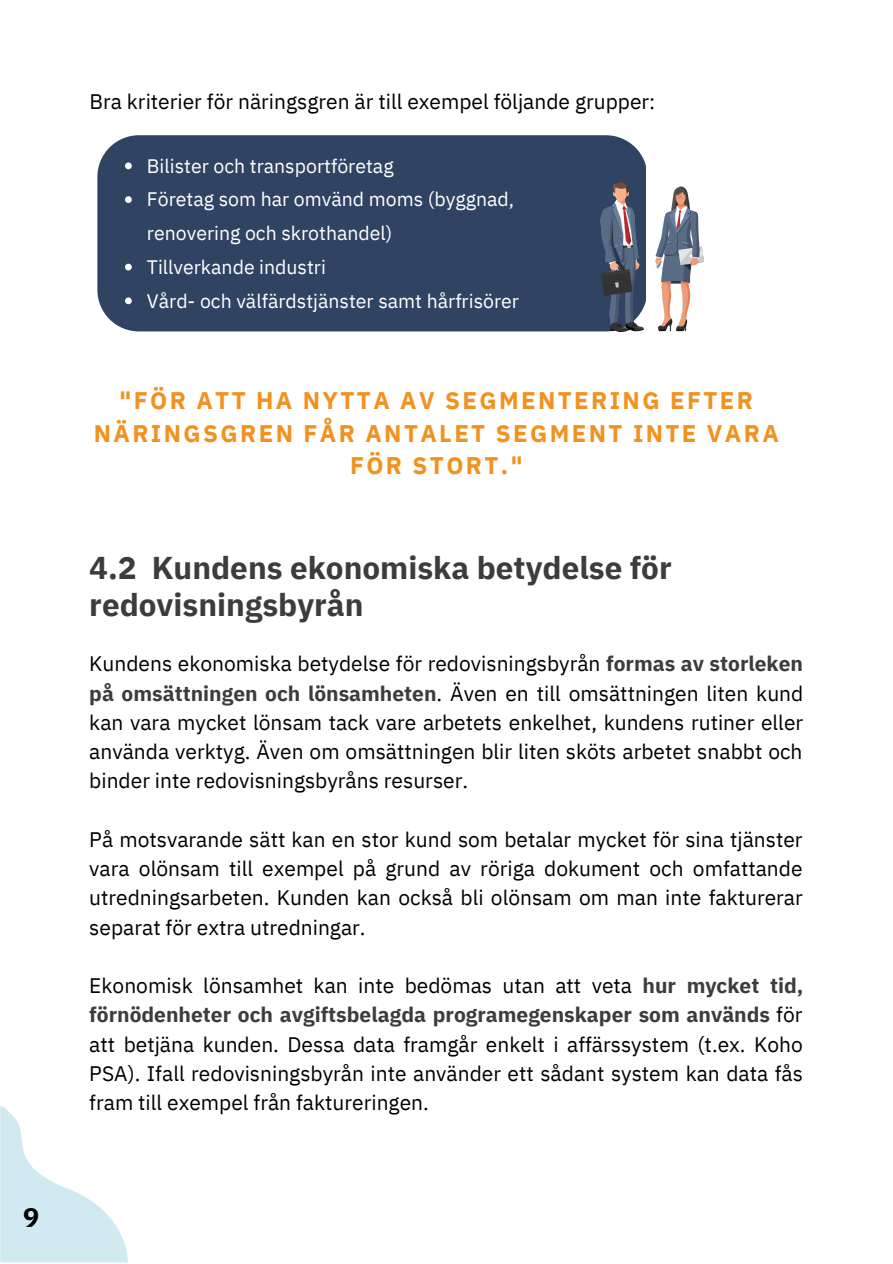
<style>
.page{position:relative;width:893px;height:1264px;background:#fff}
.page>*{position:absolute;margin:0;border:0;box-sizing:border-box;transform-origin:0 0}
.t1{font:700 31.5px/37px "IBM Plex Sans";color:#3c3c3b}
.t2{font:700 27px "IBM Plex Sans";color:#000}
.t3{font:700 24px/32.5px "IBM Plex Sans";letter-spacing:.1em;color:#f19220;text-align:center}
.t4{font:21px/29.2px "IBM Plex Sans";color:#000;text-align:justify}
.t5{font:19.5px/33.8px "IBM Plex Sans";color:#fff}
.s1{font-weight:700;color:#3c3c3b}
</style>
<div class="page">
<div style="left:97px;top:135px;width:548px;height:196px;background:#304363"></div>
<svg style="left:0;top:1106px;width:128px;height:156px"></svg>
<img style="left:600px;top:183px;width:103px;height:148px">
<svg style="left:125px;top:162px;width:7px;height:7px"></svg>
<svg style="left:125px;top:196px;width:7px;height:7px"></svg>
<svg style="left:125px;top:264px;width:7px;height:6px"></svg>
<svg style="left:125px;top:297px;width:7px;height:7px"></svg>
<p class="t2" style="left:23px;top:1199px;width:18px">9</p>
<p class="t4" style="left:89px;top:86px;width:567px">Bra kriterier för näringsgren är till exempel följande grupper:</p>
<p class="t5" style="left:147px;top:148px;width:373px">Bilister och transportföretag<br>Företag som har omvänd moms (byggnad, renovering och skrothandel)<br>Tillverkande industri<br>Vård- och välfärdstjänster samt hårfrisörer</p>
<p class="t3" style="left:94px;top:383px;width:686px">"FÖR ATT HA NYTTA AV SEGMENTERING EFTER<br>NÄRINGSGREN FÅR ANTALET SEGMENT INTE VARA<br>FÖR STORT."</p>
<h1 class="t1" style="left:89px;top:548px;width:584px">4.2 Kundens ekonomiska betydelse för redovisningsbyrån</h1>
<p class="t4" style="left:89px;top:649px;width:715px">Kundens ekonomiska betydelse för redovisningsbyrån <span class="s1">formas av storleken på omsättningen och lönsamheten</span>. Även en till omsättningen liten kund kan vara mycket lönsam tack vare arbetets enkelhet, kundens rutiner eller använda verktyg. Även om omsättningen blir liten sköts arbetet snabbt och binder inte redovisningsbyråns resurser.</p>
<p class="t4" style="left:89px;top:824px;width:715px">På motsvarande sätt kan en stor kund som betalar mycket för sina tjänster vara olönsam till exempel på grund av röriga dokument och omfattande utredningsarbeten. Kunden kan också bli olönsam om man inte fakturerar separat för extra utredningar.</p>
<p class="t4" style="left:89px;top:970px;width:715px">Ekonomisk lönsamhet kan inte bedömas utan att veta <span class="s1">hur mycket tid, förnödenheter och avgiftsbelagda programegenskaper som används</span> för att betjäna kunden. Dessa data framgår enkelt i affärssystem (t.ex. Koho PSA). Ifall redovisningsbyrån inte använder ett sådant system kan data fås fram till exempel från faktureringen.</p>
</div>
